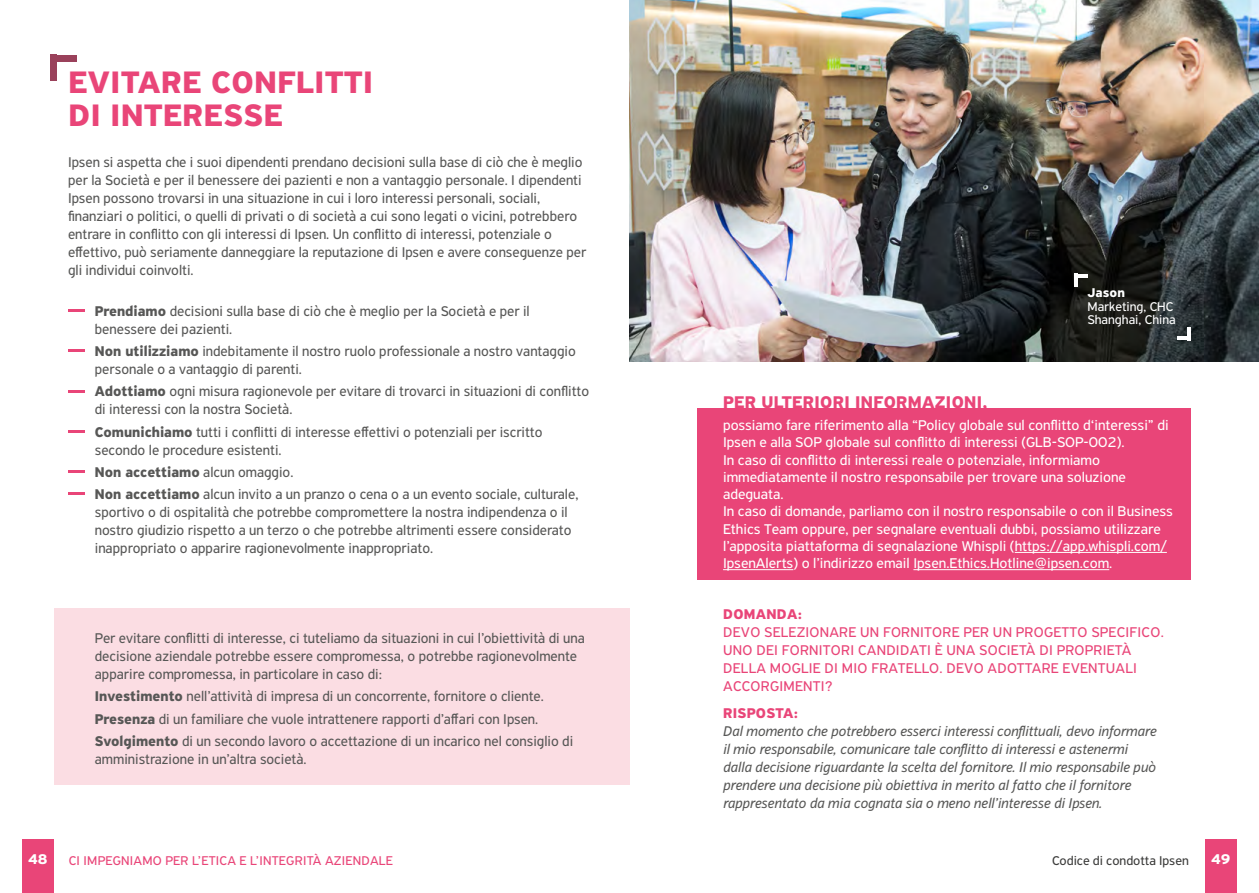
<style>
.page{position:relative;width:1259px;height:893px;background:#fff}
.page>*{position:absolute;margin:0;border:0;box-sizing:border-box;transform-origin:0 0}
.t1{font:700 33px/33px "PF Highway Sans Pro";letter-spacing:.02em;color:#e94578}
.t2{font:700 18px "PF Highway Sans Pro";letter-spacing:.02em;color:#e94578}
.t3{font:15px/18px "PF Highway Sans Pro";color:#575756}
.t4{font:15px/17.2px "PF Highway Sans Pro";color:#fff}
.t5{font:italic 15px/18px "PF Highway Sans Pro";color:#575756}
.t6{font:15px/18px "PF Highway Sans Pro";letter-spacing:.02em;color:#e94578}
.t7{font:700 15px "PF Highway Sans Pro";color:#575756}
.t8{font:700 15px "PF Highway Sans Pro";letter-spacing:.02em;color:#e94578}
.t9{font:700 15px "PF Highway Sans Pro";color:#fff}
.t10{font:13.5px "PF Highway Sans Pro";letter-spacing:.02em;color:#e94578}
.t11{font:13.5px/13.5px "PF Highway Sans Pro";color:#fff}
.t12{font:13.5px "PF Highway Sans Pro";color:#3c3c3b}
.t13{font:700 13.5px "PF Highway Sans Pro";color:#fff}
.s1{font-weight:700;font-size:21px;color:#e94578}
.s2{font-weight:700}
.s3{font-size:21px;color:#e94578}
.s4{font-weight:400}
</style>
<div class="page">
<img style="left:629px;top:0;width:630px;height:361px">
<div style="left:50px;top:55px;width:7px;height:26px;background:#9a415b"></div>
<div style="left:50px;top:55px;width:27px;height:6px;background:#9a415b"></div>
<div style="left:22px;top:839px;width:32px;height:54px;background:#e94578"></div>
<div style="left:1205px;top:839px;width:31px;height:54px;background:#e94578"></div>
<hr style="left:1074px;top:274px;width:13px;height:4px;background:#fff">
<hr style="left:1074px;top:274px;width:4px;height:13px;background:#fff">
<hr style="left:1177px;top:336px;width:14px;height:4px;background:#fff">
<hr style="left:1187px;top:327px;width:4px;height:13px;background:#fff">
<div style="left:697px;top:408px;width:494px;height:172px;background:#e94578"></div>
<hr style="left:1014px;top:552px;width:152px;height:1px;background:#fff">
<hr style="left:723px;top:569px;width:70px;height:1px;background:#fff">
<hr style="left:913px;top:569px;width:196px;height:1px;background:#fff">
<div style="left:54px;top:608px;width:575px;height:176px;background:#fbdde3"></div>
<h1 class="t1" style="left:68px;top:66px;width:306px">EVITARE CONFLITTI<br>DI INTERESSE</h1>
<p class="t3" style="left:68px;top:153px;width:520px">Ipsen si aspetta che i suoi dipendenti prendano decisioni sulla base di ciò che è meglio per la Società e per il benessere dei pazienti e non a vantaggio personale. I dipendenti Ipsen possono trovarsi in una situazione in cui i loro interessi personali, sociali, finanziari o politici, o quelli di privati o di società a cui sono legati o vicini, potrebbero entrare in conflitto con gli interessi di Ipsen. Un conflitto di interessi, potenziale o effettivo, può seriamente danneggiare la reputazione di Ipsen e avere conseguenze per gli individui coinvolti.</p>
<p class="t3" style="left:95px;top:302px;width:436px;text-indent:-30px"><span class="s1">-</span> <span class="s2">Prendiamo</span> decisioni sulla base di ciò che è meglio per la Società e per il benessere dei pazienti.</p>
<p class="t3" style="left:95px;top:342px;width:482px;text-indent:-30px"><span class="s1">-</span> <span class="s2">Non utilizziamo</span> indebitamente il nostro ruolo professionale a nostro vantaggio personale o a vantaggio di parenti.</p>
<p class="t3" style="left:95px;top:382px;width:496px;text-indent:-30px"><span class="s1">-</span> <span class="s2">Adottiamo</span> ogni misura ragionevole per evitare di trovarci in situazioni di conflitto di interessi con la nostra Società.</p>
<p class="t3" style="left:95px;top:423px;width:449px;text-indent:-30px"><span class="s1">-</span> <span class="s2">Comunichiamo</span> tutti i conflitti di interesse effettivi o potenziali per iscritto secondo le procedure esistenti.</p>
<p class="t7" style="left:65px;top:463px;width:230px"><span class="s3">-</span> Non accettiamo <span class="s4">alcun omaggio.</span></p>
<p class="t3" style="left:95px;top:485px;width:485px;text-indent:-30px"><span class="s1">-</span> <span class="s2">Non accettiamo</span> alcun invito a un pranzo o cena o a un evento sociale, culturale, sportivo o di ospitalità che potrebbe compromettere la nostra indipendenza o il nostro giudizio rispetto a un terzo o che potrebbe altrimenti essere considerato inappropriato o apparire ragionevolmente inappropriato.</p>
<p class="t3" style="left:95px;top:629px;width:491px">Per evitare conflitti di interesse, ci tuteliamo da situazioni in cui l’obiettività di una decisione aziendale potrebbe essere compromessa, o potrebbe ragionevolmente apparire compromessa, in particolare in caso di:</p>
<p class="t3" style="left:95px;top:685px;width:480px;line-height:22.2px"><span class="s2">Investimento</span> nell’attività di impresa di un concorrente, fornitore o cliente.<br><span class="s2">Presenza</span> di un familiare che vuole intrattenere rapporti d’affari con Ipsen.<br><span class="s2">Svolgimento</span> di un secondo lavoro o accettazione di un incarico nel consiglio di</p>
<p class="t3" style="left:95px;top:750px;width:213px">amministrazione in un’altra società.</p>
<p class="t2" style="left:723px;top:392px;width:266px">PER ULTERIORI INFORMAZIONI,</p>
<p class="t13" style="left:1087px;top:285px;width:39px">Jason</p>
<p class="t11" style="left:1087px;top:299px;width:90px">Marketing, CHC<br>Shanghai, China</p>
<p class="t4" style="left:723px;top:417px;width:451px">possiamo fare riferimento alla “Policy globale sul conflitto d‘interessi” di Ipsen e alla SOP globale sul conflitto di interessi (GLB-SOP-002).<br>In caso di conflitto di interessi reale o potenziale, informiamo immediatamente il nostro responsabile per trovare una soluzione adeguata.<br>In caso di domande, parliamo con il nostro responsabile o con il Business Ethics Team oppure, per segnalare eventuali dubbi, possiamo utilizzare l’apposita piattaforma di segnalazione Whispli (https://app.whispli.com/ IpsenAlerts) o l’indirizzo email Ipsen.Ethics.Hotline@ipsen.com.</p>
<p class="t8" style="left:723px;top:606px;width:80px">DOMANDA:</p>
<p class="t6" style="left:723px;top:623px;width:442px">DEVO SELEZIONARE UN FORNITORE PER UN PROGETTO SPECIFICO.<br>UNO DEI FORNITORI CANDIDATI È UNA SOCIETÀ DI PROPRIETÀ DELLA MOGLIE DI MIO FRATELLO. DEVO ADOTTARE EVENTUALI ACCORGIMENTI?</p>
<p class="t8" style="left:723px;top:704px;width:76px">RISPOSTA:</p>
<p class="t5" style="left:723px;top:722px;width:435px">Dal momento che potrebbero esserci interessi conflittuali, devo informare il mio responsabile, comunicare tale conflitto di interessi e astenermi dalla decisione riguardante la scelta del fornitore. Il mio responsabile può prendere una decisione più obiettiva in merito al fatto che il fornitore rappresentato da mia cognata sia o meno nell’interesse di Ipsen.</p>
<p class="t9" style="left:28px;top:850px;width:21px">48</p>
<p class="t10" style="left:69px;top:852px;width:326px">CI IMPEGNIAMO PER L’ETICA E L’INTEGRITÀ AZIENDALE</p>
<p class="t12" style="left:1052px;top:853px;width:138px">Codice di condotta Ipsen</p>
<p class="t9" style="left:1211px;top:850px;width:21px">49</p>
</div>
